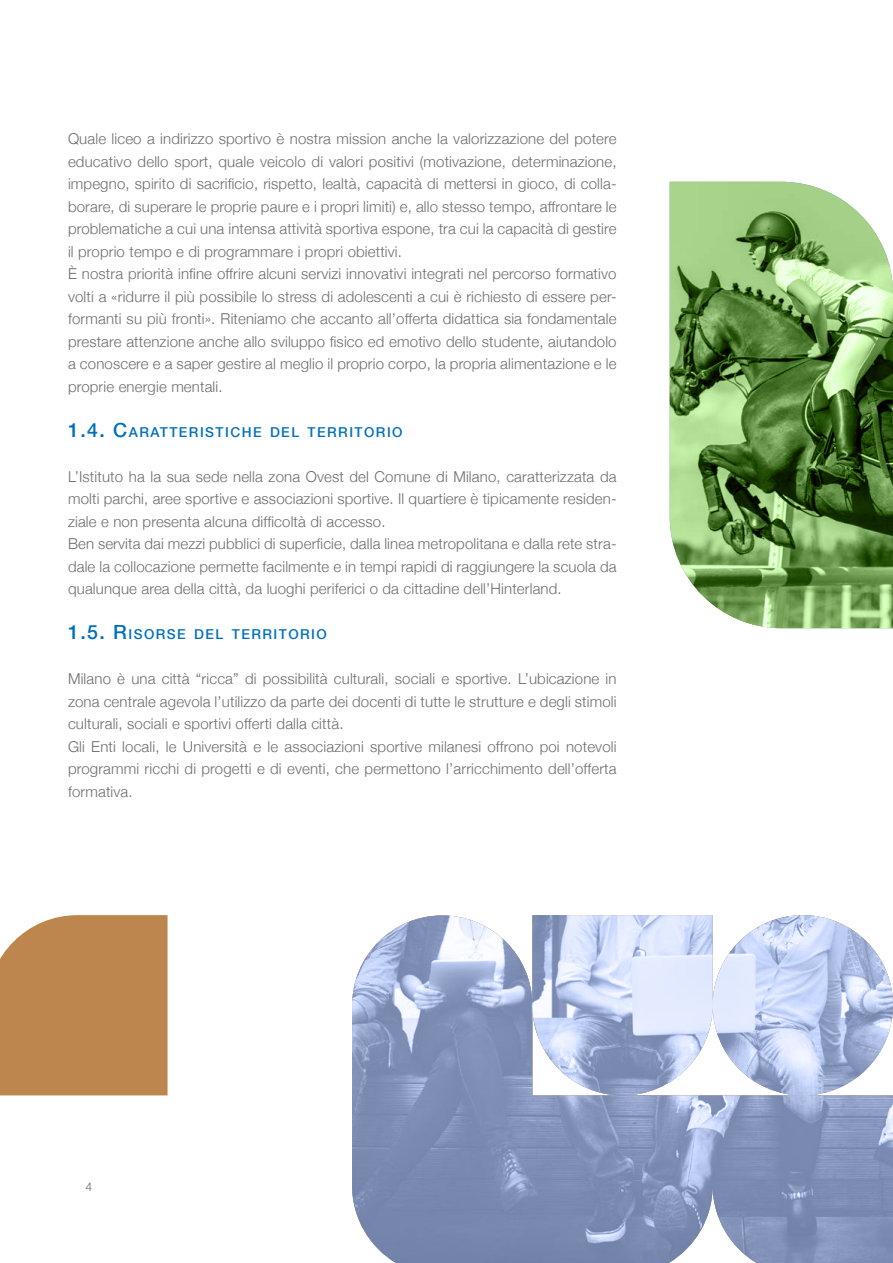
<style>
.page{position:relative;width:893px;height:1263px;background:#fff}
.page>*{position:absolute;margin:0;border:0;box-sizing:border-box;transform-origin:0 0}
.t1{font:300 15px/22.5px "Helvetica Neue";letter-spacing:.01em;color:#6d6d6d;text-align:justify}
.Stile_di_paragrafo_1{font:500 13.65px "Helvetica Neue";letter-spacing:.105em;color:#0070ba}
.t2{font:300 12px "Helvetica";color:#6d6d6d}
.s1{font-size:19.5px}
</style>
<div class="page">
<svg style="left:670px;top:182px;width:223px;height:446px;background:#799f5f"></svg>
<div style="left:0;top:915px;width:168px;height:180px;background:#bd864e"></div>
<svg style="left:352px;top:915px;width:541px;height:348px;background:#a1aece"></svg>
<p class="t1" style="left:68px;top:127px;width:550px">Quale liceo a indirizzo sportivo è nostra mission anche la valorizzazione del potere educativo dello sport, quale veicolo di valori positivi (motivazione, determinazione, impegno, spirito di sacrificio, rispetto, lealtà, capacità di mettersi in gioco, di colla&shy;borare, di superare le proprie paure e i propri limiti) e, allo stesso tempo, affrontare le problematiche a cui una intensa attività sportiva espone, tra cui la capacità di gestire il proprio tempo e di programmare i propri obiettivi.</p>
<p class="t1" style="left:68px;top:262px;width:550px">È nostra priorità infine offrire alcuni servizi innovativi integrati nel percorso formativo volti a «ridurre il più possibile lo stress di adolescenti a cui è richiesto di essere per&shy;formanti su più fronti». Riteniamo che accanto all’offerta didattica sia fondamentale prestare attenzione anche allo sviluppo fisico ed emotivo dello studente, aiutandolo a conoscere e a saper gestire al meglio il proprio corpo, la propria alimentazione e le proprie energie mentali.</p>
<p class="Stile_di_paragrafo_1" style="left:68px;top:423px;width:336px"><span class="s1">1.4. C</span>ARATTERISTICHE DEL TERRITORIO</p>
<p class="t1" style="left:68px;top:465px;width:550px">L’Istituto ha la sua sede nella zona Ovest del Comune di Milano, caratterizzata da molti parchi, aree sportive e associazioni sportive. Il quartiere è tipicamente residen&shy;ziale e non presenta alcuna difficoltà di accesso.</p>
<p class="t1" style="left:68px;top:532px;width:550px">Ben servita dai mezzi pubblici di superficie, dalla linea metropolitana e dalla rete stra&shy;dale la collocazione permette facilmente e in tempi rapidi di raggiungere la scuola da qualunque area della città, da luoghi periferici o da cittadine dell’Hinterland.</p>
<p class="Stile_di_paragrafo_1" style="left:68px;top:626px;width:260px"><span class="s1">1.5. R</span>ISORSE DEL TERRITORIO</p>
<p class="t1" style="left:68px;top:667px;width:550px">Milano è una città “ricca” di possibilità culturali, sociali e sportive. L’ubicazione in zona centrale agevola l’utilizzo da parte dei docenti di tutte le strutture e degli stimoli culturali, sociali e sportivi offerti dalla città.</p>
<p class="t1" style="left:68px;top:735px;width:550px">Gli Enti locali, le Università e le associazioni sportive milanesi offrono poi notevoli programmi ricchi di progetti e di eventi, che permettono l’arricchimento dell’offerta formativa.</p>
<p class="t2" style="left:86px;top:1176px;width:8px">4</p>
</div>
